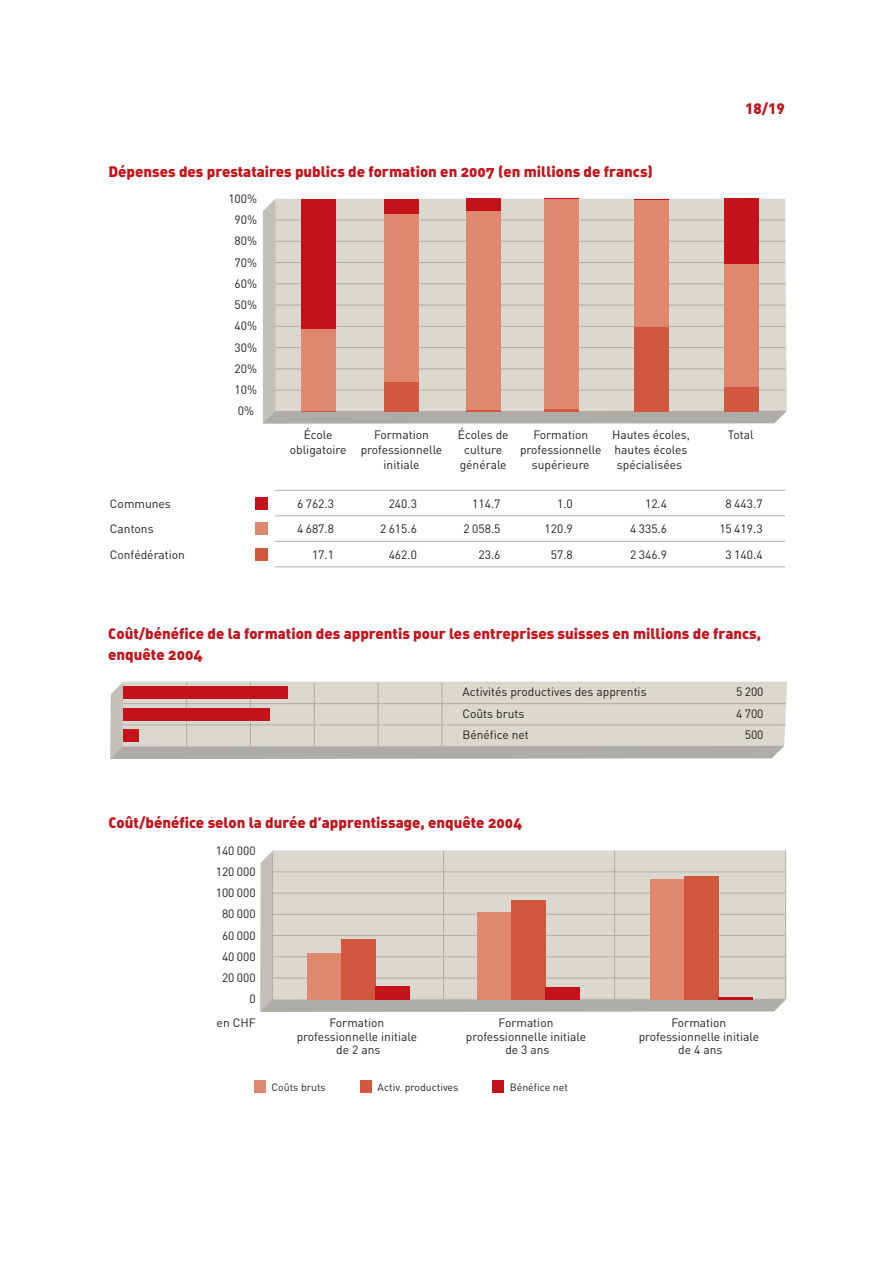
<style>
.page{position:relative;width:893px;height:1263px;background:#fff}
.page>*{position:absolute;margin:0;border:0;box-sizing:border-box;transform-origin:0 0}
.t1{font:15px/21px "DIN Black Alternate";color:#c4121a}
.t2{font:900 15px "DIN";color:#c4121a}
.t3{font:12px/21.3px "DIN";color:#231f20;text-align:center}
.t4{font:10.5px "DIN";color:#231f20}
</style>
<div class="page">
<svg style="left:110px;top:682px;width:677px;height:77px;background:#d1cfc7"></svg>
<hr style="left:123px;top:725px;width:663px;height:1px;background:#b3aca4">
<hr style="left:123px;top:703px;width:663px;height:1px;background:#b3aca4">
<hr style="left:186px;top:682px;width:1px;height:64px;background:#b3aca4">
<hr style="left:250px;top:682px;width:1px;height:64px;background:#b3aca4">
<hr style="left:314px;top:682px;width:1px;height:64px;background:#b3aca4">
<hr style="left:378px;top:682px;width:1px;height:64px;background:#b3aca4">
<hr style="left:442px;top:682px;width:1px;height:64px;background:#b3aca4">
<div style="left:123px;top:686px;width:165px;height:13px;background:#c4121a"></div>
<div style="left:123px;top:708px;width:147px;height:13px;background:#c4121a"></div>
<div style="left:123px;top:729px;width:16px;height:13px;background:#c4121a"></div>
<svg style="left:263px;top:199px;width:524px;height:225px;background:#d5d1c8"></svg>
<hr style="left:275px;top:220px;width:510px;height:1px;background:#b3aca4">
<hr style="left:275px;top:241px;width:510px;height:1px;background:#b3aca4">
<hr style="left:275px;top:262px;width:510px;height:1px;background:#b3aca4">
<hr style="left:275px;top:283px;width:510px;height:1px;background:#b3aca4">
<hr style="left:275px;top:305px;width:510px;height:1px;background:#b3aca4">
<hr style="left:275px;top:326px;width:510px;height:1px;background:#b3aca4">
<hr style="left:275px;top:347px;width:510px;height:1px;background:#b3aca4">
<hr style="left:275px;top:369px;width:510px;height:1px;background:#b3aca4">
<hr style="left:275px;top:390px;width:510px;height:1px;background:#b3aca4">
<div style="left:255px;top:497px;width:13px;height:12px;background:#c4121a"></div>
<div style="left:255px;top:522px;width:13px;height:13px;background:#df886e"></div>
<div style="left:255px;top:548px;width:13px;height:12px;background:#d1573e"></div>
<hr style="left:275px;top:490px;width:510px;height:1px;background:#b3aca4">
<hr style="left:275px;top:515px;width:510px;height:1px;background:#b3aca4">
<hr style="left:275px;top:541px;width:510px;height:1px;background:#b3aca4">
<hr style="left:275px;top:567px;width:510px;height:1px;background:#b3aca4">
<div style="left:301px;top:325px;width:34px;height:86px;background:#df886e"></div>
<div style="left:301px;top:199px;width:34px;height:130px;background:#c4121a"></div>
<hr style="left:301px;top:411px;width:34px;height:1px;background:#d1573e">
<div style="left:384px;top:212px;width:34px;height:175px;background:#df886e"></div>
<div style="left:384px;top:199px;width:34px;height:14px;background:#c4121a"></div>
<div style="left:384px;top:382px;width:34px;height:29px;background:#d1573e"></div>
<div style="left:467px;top:211px;width:34px;height:199px;background:#df886e"></div>
<div style="left:467px;top:199px;width:34px;height:12px;background:#c4121a"></div>
<hr style="left:467px;top:410px;width:34px;height:1px;background:#d1573e">
<div style="left:634px;top:199px;width:34px;height:129px;background:#df886e"></div>
<hr style="left:634px;top:199px;width:34px;height:1px;background:#c4121a">
<div style="left:634px;top:327px;width:34px;height:84px;background:#d1573e"></div>
<div style="left:544px;top:199px;width:34px;height:211px;background:#df886e"></div>
<hr style="left:544px;top:199px;width:34px;height:1px;background:#c4121a">
<hr style="left:544px;top:409px;width:34px;height:3px;background:#d1573e">
<div style="left:725px;top:256px;width:34px;height:132px;background:#df886e"></div>
<div style="left:725px;top:199px;width:34px;height:65px;background:#c4121a"></div>
<div style="left:725px;top:387px;width:34px;height:24px;background:#d1573e"></div>
<svg style="left:260px;top:850px;width:526px;height:162px;background:#b4b3ad"></svg>
<div style="left:273px;top:850px;width:513px;height:149px;background:#dad8cf"></div>
<hr style="left:273px;top:871px;width:512px;height:1px;background:#b3aca4">
<hr style="left:273px;top:893px;width:512px;height:1px;background:#b3aca4">
<hr style="left:273px;top:914px;width:512px;height:1px;background:#b3aca4">
<hr style="left:273px;top:935px;width:512px;height:1px;background:#b3aca4">
<hr style="left:273px;top:956px;width:512px;height:1px;background:#b3aca4">
<hr style="left:273px;top:978px;width:512px;height:1px;background:#b3aca4">
<hr style="left:443px;top:851px;width:1px;height:148px;background:#b3aca4">
<hr style="left:614px;top:851px;width:1px;height:148px;background:#b3aca4">
<hr style="left:272px;top:855px;width:1px;height:148px;background:#b3aca4">
<hr style="left:785px;top:850px;width:1px;height:148px;background:#b3aca4">
<div style="left:254px;top:1080px;width:12px;height:12px;background:#df886e"></div>
<div style="left:492px;top:1080px;width:12px;height:12px;background:#c4121a"></div>
<div style="left:360px;top:1080px;width:12px;height:12px;background:#d1573e"></div>
<div style="left:307px;top:954px;width:34px;height:46px;background:#df886e"></div>
<div style="left:341px;top:940px;width:34px;height:60px;background:#d1573e"></div>
<div style="left:375px;top:986px;width:34px;height:14px;background:#c4121a"></div>
<div style="left:477px;top:912px;width:34px;height:88px;background:#df886e"></div>
<div style="left:511px;top:900px;width:34px;height:100px;background:#d1573e"></div>
<div style="left:545px;top:988px;width:34px;height:12px;background:#c4121a"></div>
<div style="left:650px;top:879px;width:34px;height:121px;background:#df886e"></div>
<div style="left:684px;top:876px;width:34px;height:124px;background:#d1573e"></div>
<hr style="left:718px;top:998px;width:34px;height:2px;background:#c4121a">
<p class="t1" style="left:108px;top:161px;width:546px">Dépenses des prestataires publics de formation en 2007 (en millions de francs)</p>
<p class="t3" style="left:228px;top:188px;width:30px">100%<br>90%<br>80%<br>70%<br>60%<br>50%<br>40%<br>30%<br>20%<br>10%<br>0%</p>
<p class="t2" style="left:745px;top:100px;width:41px">18/19</p>
<p class="t3" style="left:110px;top:491px;width:77px;line-height:25.3px;text-align:left">Communes<br>Cantons<br>Confédération</p>
<p class="t3" style="left:290px;top:427px;width:58px;line-height:15px">École obligatoire</p>
<p class="t3" style="left:361px;top:427px;width:83px;line-height:15px">Formation professionnelle initiale</p>
<p class="t3" style="left:458px;top:427px;width:52px;line-height:15px">Écoles de culture générale</p>
<p class="t3" style="left:612px;top:427px;width:79px;line-height:15px;text-align:left">Hautes écoles, hautes écoles spécialisées</p>
<p class="t3" style="left:520px;top:427px;width:83px;line-height:15px">Formation professionnelle supérieure</p>
<p class="t3" style="left:728px;top:424px;width:27px">Total</p>
<p class="t3" style="left:297px;top:491px;width:38px;line-height:25.5px;text-align:right">6 762.3<br>4 687.8<br>17.1</p>
<p class="t3" style="left:380px;top:491px;width:38px;line-height:25.5px;text-align:right">240.3<br>2 615.6<br>462.0</p>
<p class="t3" style="left:464px;top:491px;width:38px;line-height:25.5px;text-align:right">114.7<br>2 058.5<br>23.6</p>
<p class="t3" style="left:630px;top:491px;width:38px;line-height:25.5px;text-align:justify;text-indent:15px">12.4<br>4 335.6<br>2 346.9</p>
<p class="t3" style="left:545px;top:491px;width:30px;line-height:25.5px;text-align:right">1.0<br>120.9<br>57.8</p>
<p class="t3" style="left:719px;top:491px;width:45px;line-height:25.5px">8 443.7<br>15 419.3<br>3 140.4</p>
<p class="t1" style="left:108px;top:623px;width:654px">Coût/bénéfice de la formation des apprentis pour les entreprises suisses en millions de francs, enquête 2004</p>
<p class="t3" style="left:462px;top:682px;width:186px;text-align:left">Activités productives des apprentis<br>Coûts bruts<br>Bénéfice net</p>
<p class="t3" style="left:736px;top:682px;width:29px;text-align:right">5 200<br>4 700<br>500</p>
<p class="t1" style="left:108px;top:812px;width:416px">Coût/bénéfice selon la durée d’apprentissage, enquête 2004</p>
<p class="t3" style="left:216px;top:840px;width:41px;text-align:right">140 000<br>120 000<br>100 000<br>80 000<br>60 000<br>40 000<br>20 000<br>0</p>
<p class="t3" style="left:217px;top:1013px;width:41px">en CHF</p>
<p class="t3" style="left:297px;top:1016px;width:122px;line-height:13.5px">Formation professionnelle initiale de 2 ans</p>
<p class="t3" style="left:466px;top:1016px;width:122px;line-height:13.5px">Formation professionnelle initiale de 3 ans</p>
<p class="t3" style="left:639px;top:1016px;width:122px;line-height:13.5px">Formation professionnelle initiale de 4 ans</p>
<p class="t4" style="left:272px;top:1081px;width:56px">Coûts bruts</p>
<p class="t4" style="left:378px;top:1081px;width:82px">Activ. productives</p>
<p class="t4" style="left:510px;top:1081px;width:60px">Bénéfice net</p>
</div>
